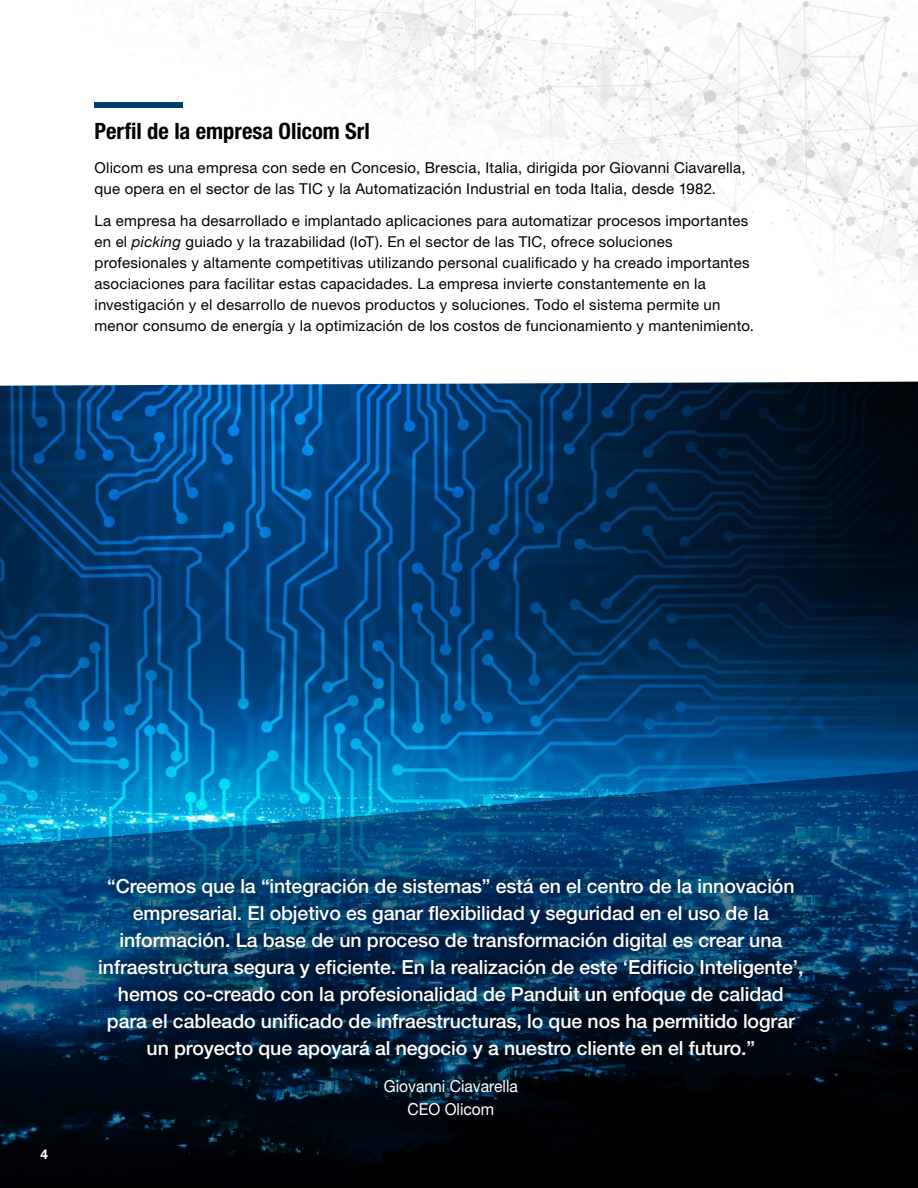
<style>
.page{position:relative;width:918px;height:1188px;background:#fff}
.page>*{position:absolute;margin:0;border:0;box-sizing:border-box;transform-origin:0 0}
.t1{font:700 condensed 22.5px "Helvetica Neue LT Std";color:#000}
.t2{font:500 19.5px/27px "Helvetica Neue LT Std";letter-spacing:-.005em;color:#fff;text-align:center}
.t3{font:16.5px/23.2px "Helvetica Neue LT Std";color:#fff;text-align:center;scale:.95 1}
.t4{font:15px/21px "Helvetica Neue LT Std";letter-spacing:.015em;color:#000}
.t5{font:700 13.5px "Helvetica Neue LT Std";color:#fff}
.s1{font-style:italic}
</style>
<div class="page">
<img style="left:106px;top:0;width:812px;height:382px">
<img style="left:0;top:382px;width:918px;height:386px">
<svg style="left:0;top:768px;width:918px;height:420px;background:#033b5d"></svg>
<div style="left:87px;top:866px;width:727px;height:262px;background:#000;opacity:.75"></div>
<div style="left:94px;top:102px;width:89px;height:6px;background:#003e6a"></div>
<h1 class="t1" style="left:94px;top:117px;width:277px">Perfil de la empresa Olicom Srl</h1>
<p class="t4" style="left:94px;top:157px;width:653px">Olicom es una empresa con sede en Concesio, Brescia, Italia, dirigida por Giovanni Ciavarella, que opera en el sector de las TIC y la Automatización Industrial en toda Italia, desde 1982.</p>
<p class="t4" style="left:94px;top:210px;width:661px">La empresa ha desarrollado e implantado aplicaciones para automatizar procesos importantes en el <span class="s1">picking</span> guiado y la trazabilidad (IoT). En el sector de las TIC, ofrece soluciones profesionales y altamente competitivas utilizando personal cualificado y ha creado importantes asociaciones para facilitar estas capacidades. La empresa invierte constantemente en la investigación y el desarrollo de nuevos productos y soluciones. Todo el sistema permite un menor consumo de energía y la optimización de los costos de funcionamiento y mantenimiento.</p>
<p class="t5" style="left:40px;top:1145px;width:9px">4</p>
<p class="t2" style="left:98px;top:872px;width:707px">“Creemos que la “integración de sistemas” está en el centro de la innovación empresarial. El objetivo es ganar flexibilidad y seguridad en el uso de la información. La base de un proceso de transformación digital es crear una infraestructura segura y eficiente. En la realización de este ‘Edificio Inteligente’, hemos co-creado con la profesionalidad de Panduit un enfoque de calidad para el cableado unificado de infraestructuras, lo que nos ha permitido lograr un proyecto que apoyará al negocio y a nuestro cliente en el futuro.”</p>
<p class="t3" style="left:384px;top:1074px;width:143px">Giovanni Ciavarella<br>CEO Olicom</p>
</div>
